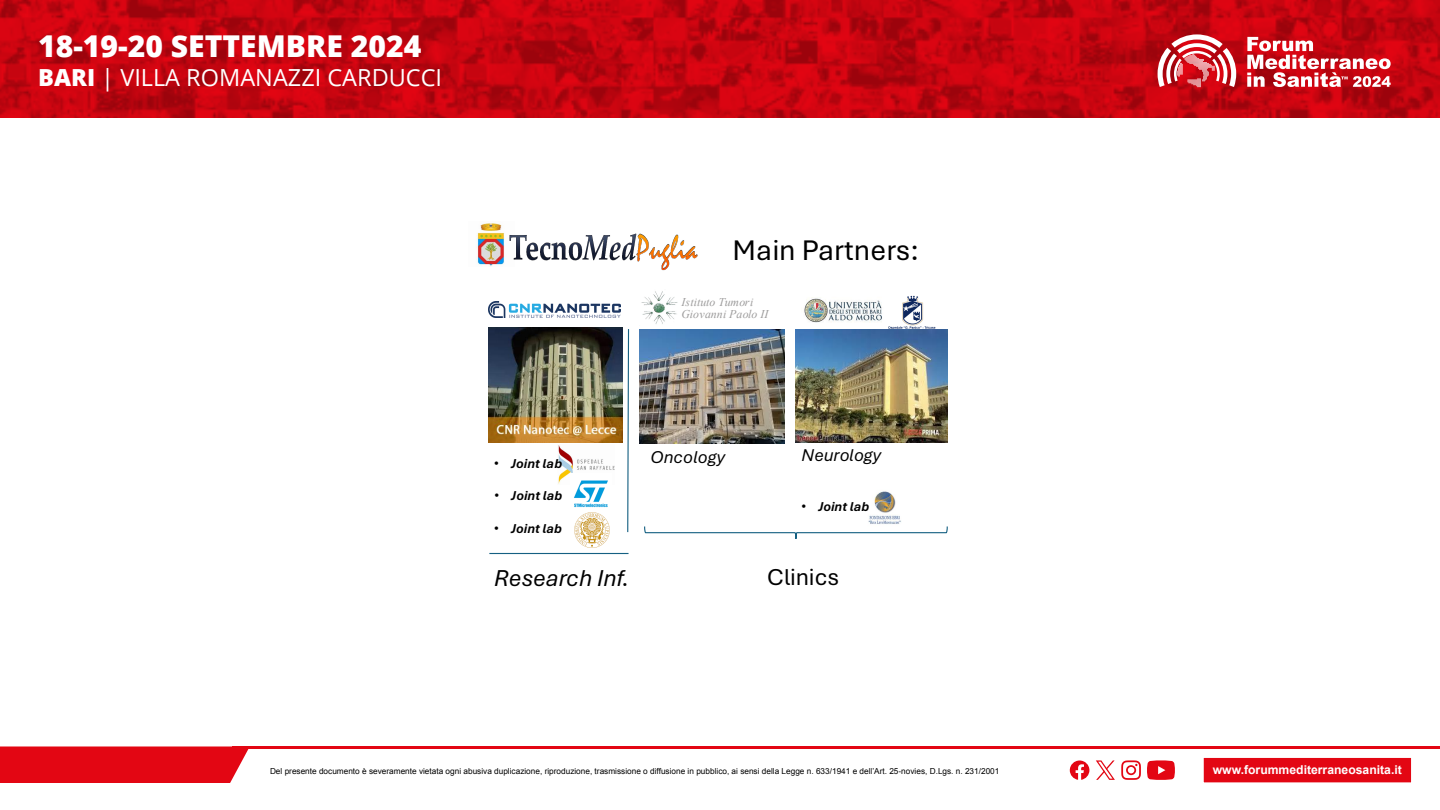
<style>
.page{position:relative;width:1440px;height:810px;background:#fff}
.page>*{position:absolute;margin:0;border:0;box-sizing:border-box;transform-origin:0 0}
.t1{font:800 30.08px "Open Sans";color:#fff}
.t2{font:29.85px "Aptos";color:#000}
.t3{font:italic 24.22px "Aptos";color:#000}
.t4{font:24.22px "Aptos";letter-spacing:-.005em;color:#000}
.t5{font:23.55px "Open Sans";color:#fff}
.t6{font:italic 18px "Aptos";letter-spacing:.01em;color:#000}
.t7{font:italic 700 13.5px "Aptos";letter-spacing:.005em;color:#000}
.t8{font:700 12.15px "Arial";color:#fff}
.t9{font:italic 11.85px/11.9px "Times New Roman";letter-spacing:.005em;color:#9d9c9c}
.t10{font:8.25px "Arial";color:#000}
.s1{font-weight:800}
.s2{font-family:"Arial";font-weight:400;font-style:normal}
</style>
<div class="page">
<div style="left:0;top:746px;width:249px;height:37px;background:#e30613"></div>
<hr style="left:232px;top:746px;width:1208px;height:3px;background:#e30613">
<div style="left:1203px;top:757px;width:209px;height:27px;background:#e30613;border:1px solid #fff"></div>
<svg style="left:1121px;top:760px;width:20px;height:20px"></svg>
<svg style="left:1147px;top:760px;width:28px;height:20px"></svg>
<svg style="left:1070px;top:761px;width:19px;height:19px"></svg>
<svg style="left:1096px;top:760px;width:19px;height:20px"></svg>
<svg style="left:0;top:0;width:1440px;height:117px;background:#c2040f"></svg>
<svg style="left:1158px;top:34px;width:78px;height:53px"></svg>
<svg style="left:1247px;top:37px;width:144px;height:50px"></svg>
<img style="left:888px;top:295px;width:48px;height:34px">
<img style="left:476px;top:223px;width:29px;height:43px">
<img style="left:509px;top:233px;width:189px;height:38px">
<img style="left:489px;top:302px;width:132px;height:16px">
<img style="left:641px;top:291px;width:37px;height:33px">
<img style="left:489px;top:327px;width:134px;height:115px">
<img style="left:804px;top:297px;width:78px;height:26px">
<img style="left:640px;top:329px;width:144px;height:115px">
<img style="left:796px;top:329px;width:151px;height:113px">
<svg style="left:644px;top:526px;width:304px;height:13px"></svg>
<img style="left:558px;top:445px;width:56px;height:39px">
<img style="left:571px;top:474px;width:40px;height:34px">
<svg style="left:627px;top:329px;width:3px;height:204px"></svg>
<hr style="left:489px;top:553px;width:140px;height:1px;background:#156082">
<img style="left:868px;top:491px;width:33px;height:33px">
<img style="left:574px;top:512px;width:36px;height:36px">
<h1 class="t1" style="left:38px;top:24px;width:385px">18-19-20 SETTEMBRE 2024</h1>
<h3 class="t5" style="left:38px;top:62px;width:406px"><span class="s1">BARI</span> | VILLA ROMANAZZI CARDUCCI</h3>
<h3 class="t7" style="left:494px;top:454px;width:70px"><span class="s2">•</span> Joint lab</h3>
<h3 class="t7" style="left:494px;top:486px;width:70px"><span class="s2">•</span> Joint lab</h3>
<h3 class="t7" style="left:494px;top:519px;width:70px"><span class="s2">•</span> Joint lab</h3>
<h2 class="t2" style="left:733px;top:230px;width:188px">Main Partners:</h2>
<h3 class="t9" style="left:681px;top:296px;width:89px">Istituto Tumori<br>Giovanni Paolo II</h3>
<h3 class="t6" style="left:650px;top:444px;width:76px">Oncology</h3>
<h3 class="t6" style="left:801px;top:443px;width:81px">Neurology</h3>
<h3 class="t7" style="left:801px;top:497px;width:70px"><span class="s2">•</span> Joint lab</h3>
<h3 class="t3" style="left:494px;top:562px;width:137px">Research Inf.</h3>
<h3 class="t4" style="left:767px;top:560px;width:73px">Clinics</h3>
<p class="t10" style="left:270px;top:766px;width:731px">Del presente documento è severamente vietata ogni abusiva duplicazione, riproduzione, trasmissione o diffusione in pubblico, ai sensi della Legge n. 633/1941 e dell’Art. 25-novies, D.Lgs. n. 231/2001</p>
<h3 class="t8" style="left:1213px;top:762px;width:191px">www.forummediterraneosanita.it</h3>
</div>
